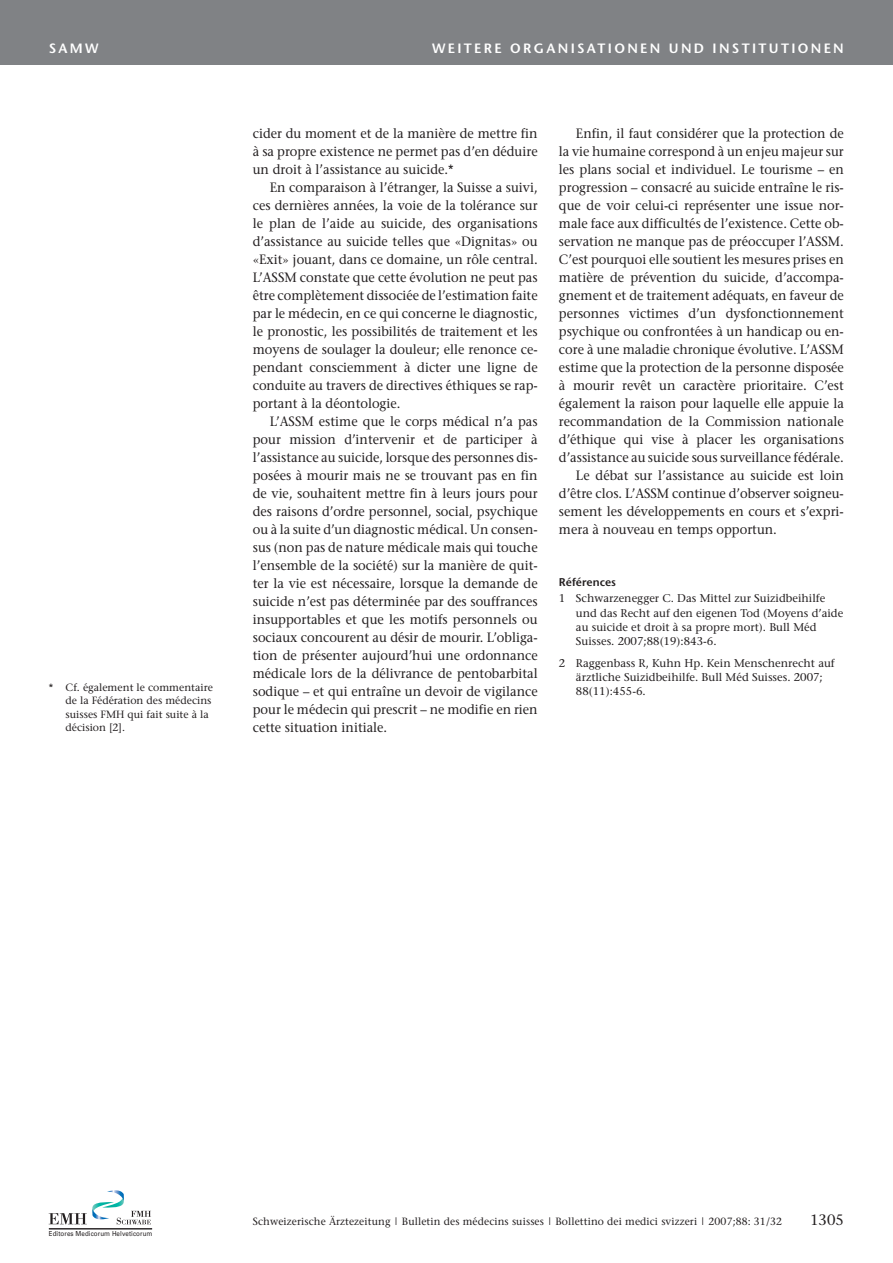
<style>
.page{position:relative;width:893px;height:1263px;background:#fff}
.page>*{position:absolute;margin:0;border:0;box-sizing:border-box;transform-origin:0 0}
.t1{font:15px "Stone Serif";color:#231f20}
.t2{font:13.5px/18px "Stone Serif";color:#231f20;text-align:justify;scale:.95 1}
.t3{font:600 13.5px "Stone Sans";letter-spacing:.17em;color:#fff}
.t4{font:11.25px/14.2px "Stone Serif";color:#231f20}
.t5{font:600 11.25px "Stone Sans";color:#231f20}
.t6{font:10.5px/13.5px "Stone Serif";letter-spacing:.01em;color:#231f20}
.t7{font:6.9px "Univers";letter-spacing:.015em;color:#231f20;scale:.9 1}
</style>
<div class="page">
<svg style="left:49px;top:1190px;width:102px;height:34px"></svg>
<hr style="left:49px;top:1228px;width:103px;height:1px;background:#231f20">
<div style="left:0;top:0;width:893px;height:64px;background:#808285"></div>
<p class="t3" style="left:49px;top:42px;width:51px">SAMW</p>
<p class="t3" style="left:432px;top:42px;width:413px">WEITERE ORGANISATIONEN UND INSTITUTIONEN</p>
<p class="t6" style="left:66px;top:681px;width:149px;text-indent:-17px">* Cf. également le commentaire de la Fédération des médecins suisses FMH qui fait suite à la décision [2].</p>
<p class="t2" style="left:253px;top:126px;width:301px">cider du moment et de la manière de mettre fin à sa propre existence ne permet pas d’en déduire un droit à l’assistance au suicide.*</p>
<p class="t2" style="left:253px;top:180px;width:301px;text-indent:17px">En comparaison à l’étranger, la Suisse a suivi, ces dernières années, la voie de la tolérance sur le plan de l’aide au suicide, des organisations d’assistance au suicide telles que «Dignitas» ou «Exit» jouant, dans ce domaine, un rôle central.<br>L’ASSM constate que cette évolution ne peut pas être complètement dissociée de l’estimation faite par le médecin, en ce qui concerne le diagnostic, le pronostic, les possibilités de traitement et les moyens de soulager la douleur; elle renonce ce&shy;pendant consciemment à dicter une ligne de conduite au travers de directives éthiques se rap&shy;portant à la déontologie.</p>
<p class="t2" style="left:253px;top:414px;width:301px;text-indent:17px">L’ASSM estime que le corps médical n’a pas pour mission d’intervenir et de participer à l’assistance au suicide, lorsque des personnes dis&shy;posées à mourir mais ne se trouvant pas en fin de vie, souhaitent mettre fin à leurs jours pour des raisons d’ordre personnel, social, psychique ou à la suite d’un diagnostic médical. Un consen&shy;sus (non pas de nature médicale mais qui touche l’ensemble de la société) sur la manière de quit&shy;ter la vie est nécessaire, lorsque la demande de suicide n’est pas déterminée par des souffrances insupportables et que les motifs personnels ou sociaux concourent au désir de mourir. L’obliga&shy;tion de présenter aujourd’hui une ordonnance médicale lors de la délivrance de pentobarbital sodique – et qui entraîne un devoir de vigilance pour le médecin qui prescrit – ne modifie en rien cette situation initiale.</p>
<p class="t2" style="left:576px;top:126px;width:283px">Enfin, il faut considérer que la protection de</p>
<p class="t2" style="left:559px;top:144px;width:301px">la vie humaine correspond à un enjeu majeur sur</p>
<p class="t2" style="left:559px;top:162px;width:301px">les plans social et individuel. Le tourisme – en</p>
<p class="t2" style="left:559px;top:180px;width:301px">progression – consacré au suicide entraîne le ris-</p>
<p class="t2" style="left:559px;top:198px;width:301px">que de voir celui-ci représenter une issue nor-</p>
<p class="t2" style="left:559px;top:216px;width:301px">male face aux difficultés de l’existence. Cette ob-</p>
<p class="t2" style="left:559px;top:234px;width:301px">servation ne manque pas de préoccuper l’ASSM.</p>
<p class="t2" style="left:559px;top:252px;width:301px">C’est pourquoi elle soutient les mesures prises en</p>
<p class="t2" style="left:559px;top:270px;width:301px">matière de prévention du suicide, d’accompa-</p>
<p class="t2" style="left:559px;top:287px;width:301px">gnement et de traitement adéquats, en faveur de</p>
<p class="t2" style="left:559px;top:305px;width:301px">personnes victimes d’un dysfonctionnement</p>
<p class="t2" style="left:559px;top:323px;width:301px">psychique ou confrontées à un handicap ou en-</p>
<p class="t2" style="left:559px;top:341px;width:301px">core à une maladie chronique évolutive. L’ASSM</p>
<p class="t2" style="left:559px;top:359px;width:301px">estime que la protection de la personne disposée</p>
<p class="t2" style="left:559px;top:377px;width:301px">à mourir revêt un caractère prioritaire. C’est</p>
<p class="t2" style="left:559px;top:395px;width:301px">également la raison pour laquelle elle appuie la</p>
<p class="t2" style="left:559px;top:413px;width:301px">recommandation de la Commission nationale</p>
<p class="t2" style="left:559px;top:431px;width:301px">d’éthique qui vise à placer les organisations</p>
<p class="t2" style="left:559px;top:449px;width:301px">d’assistance au suicide sous surveillance fédérale.</p>
<p class="t2" style="left:576px;top:467px;width:283px">Le débat sur l’assistance au suicide est loin</p>
<p class="t2" style="left:559px;top:485px;width:301px">d’être clos. L’ASSM continue d’observer soigneu-</p>
<p class="t2" style="left:559px;top:503px;width:301px">sement les développements en cours et s’expri-</p>
<p class="t2" style="left:559px;top:521px;width:231px">mera à nouveau en temps opportun.</p>
<p class="t5" style="left:559px;top:577px;width:59px">Références</p>
<p class="t4" style="left:576px;top:592px;width:269px;text-indent:-17px">1 Schwarzenegger C. Das Mittel zur Suizidbeihilfe und das Recht auf den eigenen Tod (Moyens d’aide au suicide et droit à sa propre mort). Bull Méd Suisses. 2007;88(19):843-6.</p>
<p class="t4" style="left:576px;top:656px;width:260px;text-indent:-17px">2 Raggenbass R, Kuhn Hp. Kein Menschenrecht auf ärztliche Suizidbeihilfe. Bull Méd Suisses. 2007;<br>88(11):455-6.</p>
<p class="t7" style="left:49px;top:1229px;width:117px">Editores Medicorum Helveticorum</p>
<p class="t6" style="left:253px;top:1215px;width:531px">Schweizerische Ärztezeitung | Bulletin des médecins suisses | Bollettino dei medici svizzeri | 2007;88: 31/32</p>
<p class="t1" style="left:810px;top:1213px;width:35px">1305</p>
</div>
